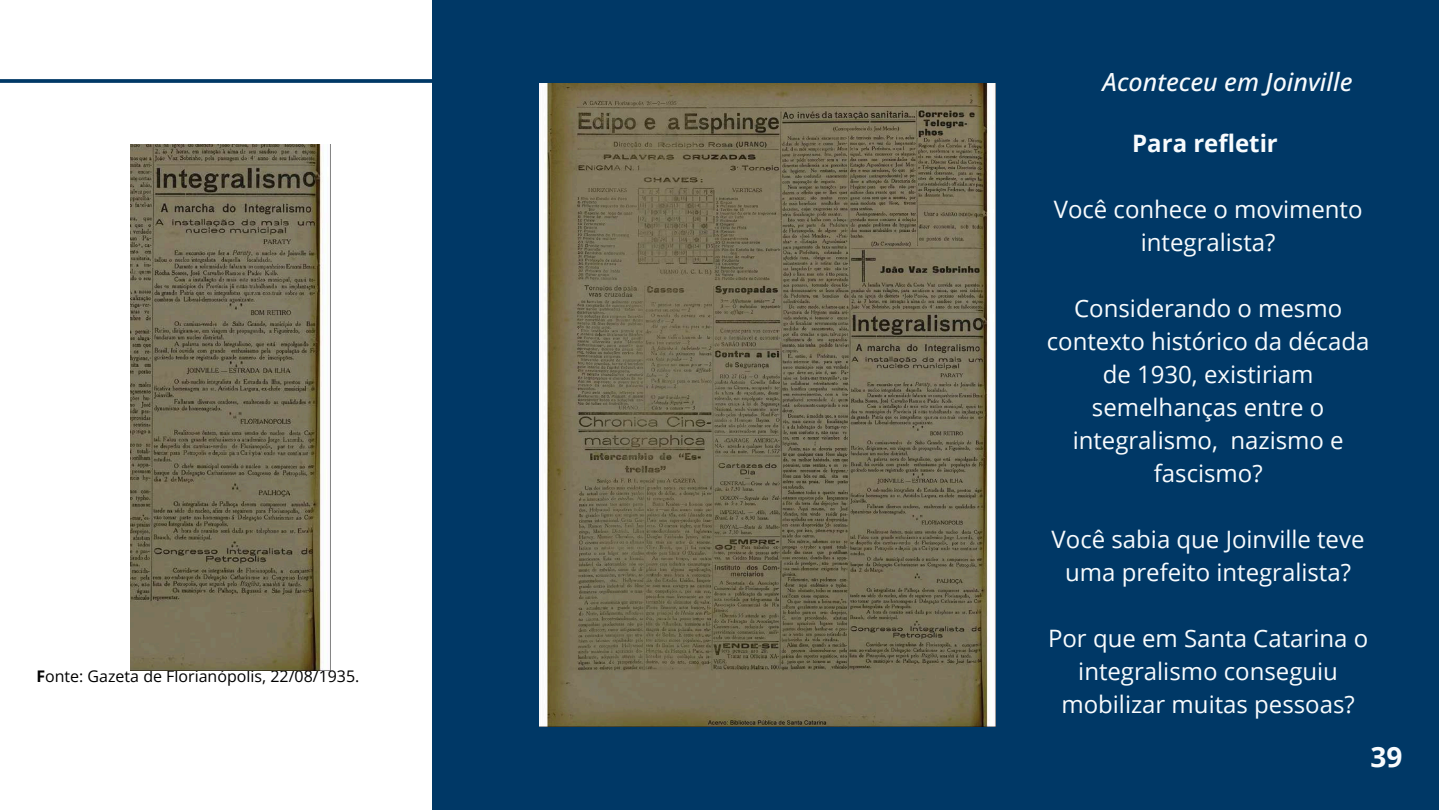
<style>
.page{position:relative;width:1440px;height:810px;background:#fff}
.page>*{position:absolute;margin:0;border:0;box-sizing:border-box;transform-origin:0 0}
.t1{font:700 28px "Open Sans";color:#f8fbfd}
.t2{font:italic 500 25px "Open Sans";color:#f8fbfd}
.t3{font:24px/33px "Open Sans";color:#f8fbfd;text-align:center}
.t4{font:700 24px "Open Sans";color:#f8fbfd}
.t5{font:16px "Open Sans";color:#000}
.s1{font-weight:700}
</style>
<div class="page">
<div style="left:433px;top:0;width:1006px;height:810px;background:#003866"></div>
<svg style="left:0;top:79px;width:433px;height:4px;background:#0f436f"></svg>
<img style="left:540px;top:83px;width:455px;height:644px">
<img style="left:130px;top:144px;width:200px;height:527px">
<p class="t5" style="left:36px;top:665px;width:324px"><span class="s1">F</span>onte: Gazeta de Florianópolis, 22/08/1935.</p>
<p class="t2" style="left:1103px;top:64px;width:251px">Aconteceu em Joinville</p>
<p class="t4" style="left:1132px;top:126px;width:147px">Para refletir</p>
<p class="t3" style="left:1054px;top:192px;width:310px">Você conhece o movimento integralista?</p>
<p class="t3" style="left:1047px;top:291px;width:324px">Considerando o mesmo contexto histórico da década de 1930, existiriam semelhanças entre o integralismo, nazismo e fascismo?</p>
<p class="t3" style="left:1052px;top:522px;width:314px">Você sabia que Joinville teve uma prefeito integralista?</p>
<p class="t3" style="left:1048px;top:621px;width:322px">Por que em Santa Catarina o integralismo conseguiu mobilizar muitas pessoas?</p>
<p class="t1" style="left:1370px;top:737px;width:33px">39</p>
</div>
